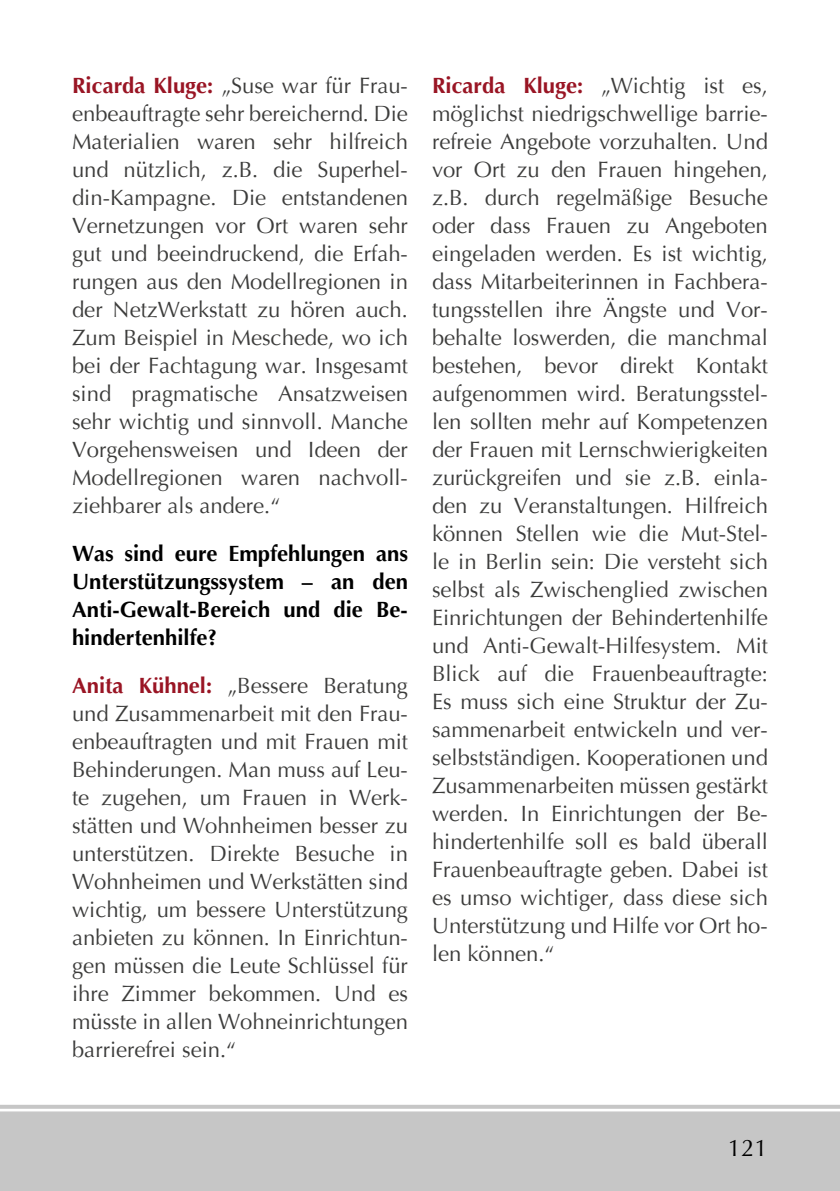
<style>
.page{position:relative;width:840px;height:1191px;background:#fff}
.page>*{position:absolute;margin:0;border:0;box-sizing:border-box;transform-origin:0 0}
.t1{font:24px "Optima";color:#000}
.t2{font:22px/28px "Optima";color:#3c3c3b;text-align:justify}
.Fragen{font:700 22px/28px "Optima";color:#000;text-align:justify}
.s1{font-weight:700;color:#991524}
</style>
<div class="page">
<svg style="left:0;top:1104px;width:839px;height:5px"></svg>
<div style="left:0;top:1111px;width:839px;height:80px;background:#c6c6c6"></div>
<p class="t2" style="left:72px;top:72px;width:337px"><span class="s1">Ricarda Kluge:</span> „Suse war für Frau&shy;enbeauftragte sehr bereichernd. Die Materialien waren sehr hilfreich und nützlich, z.B. die Superhel&shy;din-Kampagne. Die entstandenen Vernetzungen vor Ort waren sehr gut und beeindruckend, die Erfah&shy;rungen aus den Modellregionen in der NetzWerkstatt zu hören auch.<br>Zum Beispiel in Meschede, wo ich bei der Fachtagung war. Insgesamt sind pragmatische Ansatzweisen sehr wichtig und sinnvoll. Manche Vorgehensweisen und Ideen der Modellregionen waren nachvoll&shy;ziehbarer als andere.“</p>
<p class="Fragen" style="left:72px;top:540px;width:337px">Was sind eure Empfehlungen ans Unterstützungssystem – an den Anti-Gewalt-Bereich und die Be&shy;hindertenhilfe?</p>
<p class="t2" style="left:72px;top:672px;width:337px"><span class="s1">Anita Kühnel:</span> „Bessere Beratung und Zusammenarbeit mit den Frau&shy;enbeauftragten und mit Frauen mit Behinderungen. Man muss auf Leu&shy;te zugehen, um Frauen in Werk&shy;stätten und Wohnheimen besser zu unterstützen. Direkte Besuche in Wohnheimen und Werkstätten sind wichtig, um bessere Unterstützung anbieten zu können. In Einrichtun&shy;gen müssen die Leute Schlüssel für ihre Zimmer bekommen. Und es müsste in allen Wohneinrichtungen barrierefrei sein.“</p>
<p class="t2" style="left:432px;top:72px;width:337px"><span class="s1">Ricarda Kluge:</span> „Wichtig ist es, möglichst niedrigschwellige barrie&shy;refreie Angebote vorzuhalten. Und vor Ort zu den Frauen hingehen, z.B. durch regelmäßige Besuche oder dass Frauen zu Angeboten eingeladen werden. Es ist wichtig, dass Mitarbeiterinnen in Fachbera&shy;tungsstellen ihre Ängste und Vor&shy;behalte loswerden, die manchmal bestehen, bevor direkt Kontakt aufgenommen wird. Beratungsstel&shy;len sollten mehr auf Kompetenzen der Frauen mit Lernschwierigkeiten zurückgreifen und sie z.B. einla&shy;den zu Veranstaltungen. Hilfreich können Stellen wie die Mut-Stel&shy;le in Berlin sein: Die versteht sich selbst als Zwischenglied zwischen Einrichtungen der Behindertenhilfe und Anti-Gewalt-Hilfesystem. Mit Blick auf die Frauenbeauftragte:<br>Es muss sich eine Struktur der Zu&shy;sammenarbeit entwickeln und ver&shy;selbstständigen. Kooperationen und Zusammenarbeiten müssen gestärkt werden. In Einrichtungen der Be&shy;hindertenhilfe soll es bald überall Frauenbeauftragte geben. Dabei ist es umso wichtiger, dass diese sich Unterstützung und Hilfe vor Ort ho&shy;len können.“</p>
<p class="t1" style="left:727px;top:1134px;width:42px">121</p>
</div>
